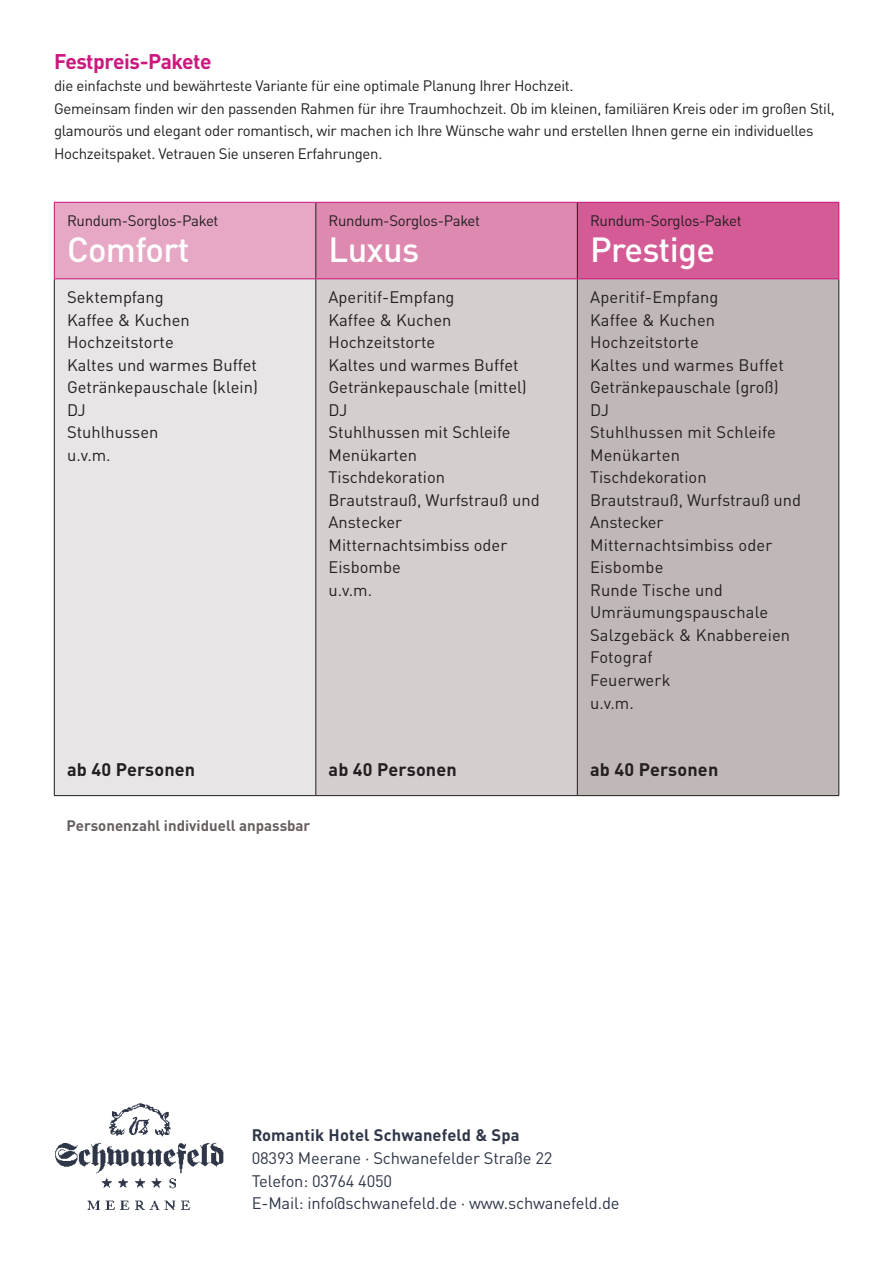
<style>
.page{position:relative;width:893px;height:1263px;background:#fff}
.page>*{position:absolute;margin:0;border:0;box-sizing:border-box;transform-origin:0 0}
.t1{font:500 34.5px "DIN Pro";letter-spacing:-.02em;color:#fff}
.t2{font:700 21px "DIN Pro";letter-spacing:-.02em;color:#cc177e}
.t3{font:700 18px "DIN Pro";letter-spacing:.01em;color:#231f20}
.t4{font:16.5px/22.5px "DIN Pro";color:#231f20}
.t5{font:16.5px/22.5px "DIN Pro";letter-spacing:-.01em;color:#2e3648}
.t6{font:700 16.5px "DIN Pro";letter-spacing:.01em;color:#2e3648}
.t7{font:15px/22.5px "DIN Pro";letter-spacing:-.02em;color:#231f20}
.t8{font:700 15px "DIN Pro";color:#685f5f}
</style>
<div class="page">
<div style="left:54px;top:202px;width:262px;height:77px;background:#e6a8c4"></div>
<div style="left:316px;top:202px;width:261px;height:77px;background:#de89af"></div>
<div style="left:577px;top:202px;width:262px;height:77px;background:#d45b95"></div>
<div style="left:54px;top:279px;width:262px;height:517px;background:#e7e5e5"></div>
<div style="left:316px;top:279px;width:261px;height:517px;background:#d4cfce"></div>
<div style="left:577px;top:279px;width:262px;height:517px;background:#bfb8b6"></div>
<hr style="left:54px;top:279px;width:1px;height:516px;background:#231f20">
<hr style="left:315px;top:279px;width:1px;height:516px;background:#231f20">
<hr style="left:577px;top:279px;width:1px;height:516px;background:#231f20">
<hr style="left:838px;top:279px;width:1px;height:516px;background:#231f20">
<hr style="left:54px;top:795px;width:262px;height:1px;background:#231f20">
<hr style="left:316px;top:795px;width:261px;height:1px;background:#231f20">
<hr style="left:577px;top:795px;width:262px;height:1px;background:#231f20">
<hr style="left:315px;top:203px;width:1px;height:76px;background:#231f20">
<hr style="left:577px;top:203px;width:1px;height:76px;background:#231f20">
<hr style="left:54px;top:203px;width:1px;height:76px;background:#cc177e">
<hr style="left:54px;top:202px;width:262px;height:1px;background:#cc177e">
<hr style="left:316px;top:202px;width:261px;height:1px;background:#cc177e">
<hr style="left:577px;top:202px;width:262px;height:1px;background:#cc177e">
<hr style="left:838px;top:203px;width:1px;height:76px;background:#cc177e">
<hr style="left:54px;top:279px;width:262px;height:1px;background:#cc177e">
<hr style="left:316px;top:279px;width:261px;height:1px;background:#cc177e">
<hr style="left:577px;top:279px;width:262px;height:1px;background:#cc177e">
<img style="left:55px;top:1103px;width:169px;height:107px">
<p class="t2" style="left:54px;top:44px;width:159px">Festpreis-Pakete</p>
<p class="t7" style="left:54px;top:73px;width:782px">die einfachste und bewährteste Variante für eine optimale Planung Ihrer Hochzeit.<br>Gemeinsam finden wir den passenden Rahmen für ihre Traumhochzeit. Ob im kleinen, familiären Kreis oder im großen Stil, glamourös und elegant oder romantisch, wir machen ich Ihre Wünsche wahr und erstellen Ihnen gerne ein individuelles Hochzeitspaket. Vetrauen Sie unseren Erfahrungen.</p>
<p class="t7" style="left:67px;top:208px;width:153px">Rundum-Sorglos-Paket</p>
<h1 class="t1" style="left:67px;top:221px;width:124px">Comfort</h1>
<p class="t7" style="left:329px;top:208px;width:153px">Rundum-Sorglos-Paket</p>
<h1 class="t1" style="left:329px;top:221px;width:92px">Luxus</h1>
<p class="t7" style="left:590px;top:208px;width:153px">Rundum-Sorglos-Paket</p>
<h1 class="t1" style="left:590px;top:221px;width:126px">Prestige</h1>
<p class="t4" style="left:67px;top:284px;width:192px">Sektempfang<br>Kaffee &amp; Kuchen<br>Hochzeitstorte<br>Kaltes und warmes Buffet<br>Getränkepauschale (klein)<br>DJ<br>Stuhlhussen<br>u.v.m.</p>
<p class="t4" style="left:329px;top:284px;width:213px">Aperitif-Empfang<br>Kaffee &amp; Kuchen<br>Hochzeitstorte<br>Kaltes und warmes Buffet<br>Getränkepauschale (mittel)<br>DJ<br>Stuhlhussen mit Schleife<br>Menükarten<br>Tischdekoration<br>Brautstrauß, Wurfstrauß und<br>Anstecker<br>Mitternachtsimbiss oder<br>Eisbombe<br>u.v.m.</p>
<p class="t4" style="left:590px;top:284px;width:213px">Aperitif-Empfang<br>Kaffee &amp; Kuchen<br>Hochzeitstorte<br>Kaltes und warmes Buffet<br>Getränkepauschale (groß)<br>DJ<br>Stuhlhussen mit Schleife<br>Menükarten<br>Tischdekoration<br>Brautstrauß, Wurfstrauß und<br>Anstecker<br>Mitternachtsimbiss oder<br>Eisbombe<br>Runde Tische und<br>Umräumungspauschale<br>Salzgebäck &amp; Knabbereien<br>Fotograf<br>Feuerwerk<br>u.v.m.</p>
<p class="t3" style="left:67px;top:754px;width:130px">ab 40 Personen</p>
<p class="t3" style="left:329px;top:754px;width:130px">ab 40 Personen</p>
<p class="t3" style="left:590px;top:754px;width:130px">ab 40 Personen</p>
<p class="t8" style="left:67px;top:813px;width:245px">Personenzahl individuell anpassbar</p>
<p class="t6" style="left:252px;top:1122px;width:269px">Romantik Hotel Schwanefeld &amp; Spa</p>
<p class="t5" style="left:252px;top:1145px;width:369px">08393 Meerane · Schwanefelder Straße 22<br>Telefon: 03764 4050<br>E-Mail: info@schwanefeld.de · www.schwanefeld.de</p>
</div>
